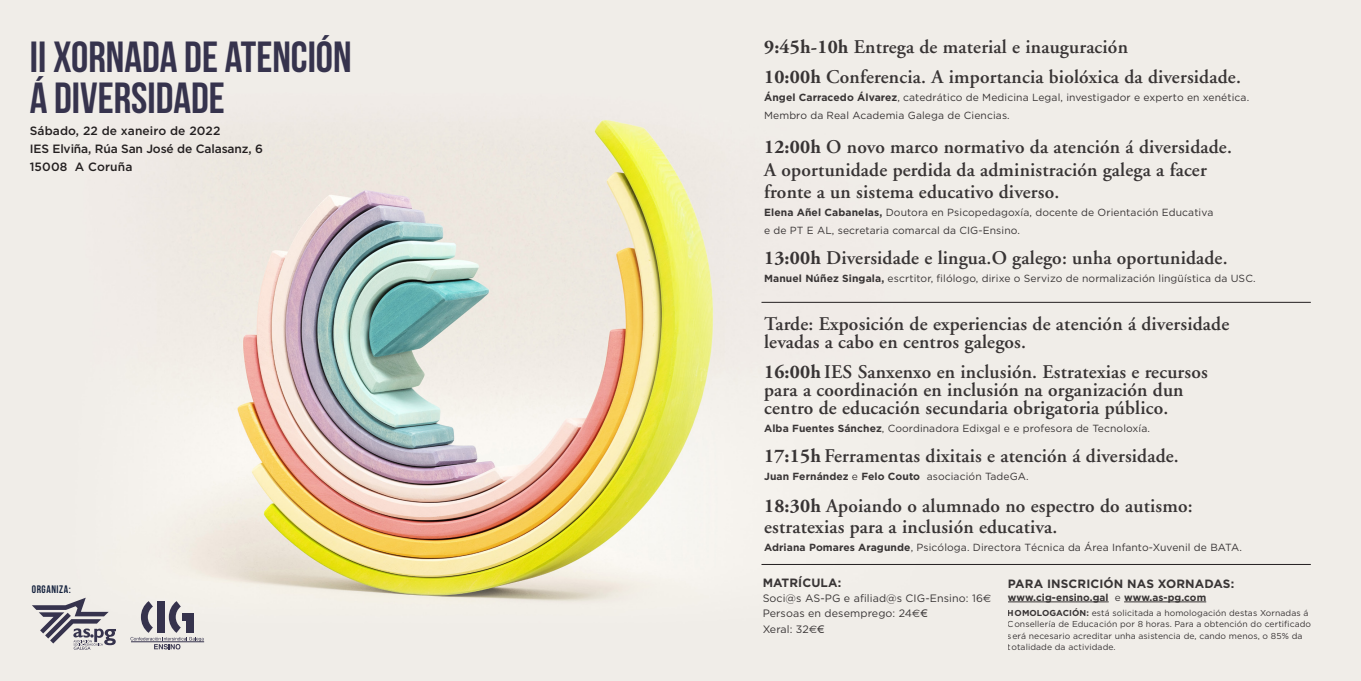
<style>
.page{position:relative;width:1361px;height:681px;background:#fff}
.page>*{position:absolute;margin:0;border:0;box-sizing:border-box;transform-origin:0 0}
.t1{font:43.5px/40.5px "Bebas Neue";color:#36334d}
.t2{font:600 19.35px/18px "Adobe Garamond";letter-spacing:.01em;color:#231f20}
.Normal__Web_1{font:500 12px/18px "Gotham HTF";letter-spacing:-.005em;color:#231f20}
.t3{font:700 12px "Gotham HTF";letter-spacing:.01em;color:#231f20}
.t4{font:10.95px "Bebas Neue";letter-spacing:.05em;color:#14213d}
.t5{font:10.65px/15.3px "Gotham HTF";letter-spacing:.01em;color:#231f20}
.t6{font:10.35px/18px "Gotham HTF";letter-spacing:.01em;color:#231f20}
.t7{font:700 10.35px "Gotham HTF";letter-spacing:.01em;color:#231f20}
.t8{font:700 10.05px "Gotham HTF";letter-spacing:.01em;color:#231f20}
.t9{font:8.55px/11.4px "Gotham HTF";letter-spacing:.01em;color:#231f20}
.s1{font-weight:700}
.s2{font-weight:400}
.s3{font-family:"Euro Sans"}
</style>
<div class="page">
<img style="left:0;top:0;width:1361px;height:680px">
<hr style="left:1008px;top:601px;width:100px;height:1px;background:#231f20">
<hr style="left:1124px;top:601px;width:82px;height:1px;background:#231f20">
<svg style="left:32px;top:597px;width:84px;height:52px"></svg>
<svg style="left:130px;top:601px;width:74px;height:48px"></svg>
<hr style="left:761px;top:564px;width:549px;height:1px;background:#231f20">
<hr style="left:761px;top:302px;width:549px;height:1px;background:#231f20">
<p class="t1" style="left:30px;top:37px;width:323px">II XORNADA DE ATENCIÓN<br>Á DIVERSIDADE</p>
<p class="Normal__Web_1" style="left:30px;top:121px;width:235px">Sábado, 22 de xaneiro de 2022<br>IES Elviña, Rúa San José de Calasanz, 6<br>15008 A Coruña</p>
<p class="t4" style="left:32px;top:582px;width:40px">ORGANIZA:</p>
<p class="t2" style="left:764px;top:32px;width:478px;line-height:30px"><span class="s1">9:45h-10h</span> Entrega de material e inauguración<br><span class="s1">10:00h</span> Conferencia. A importancia biolóxica da diversidade.</p>
<p class="t6" style="left:764px;top:88px;width:486px"><span class="s1">Ángel Carracedo Álvarez</span>, catedrático de Medicina Legal, investigador e experto en xenética.<br>Membro da Real Academia Galega de Ciencias.</p>
<p class="t2" style="left:764px;top:136px;width:469px;line-height:22px"><span class="s1">12:00h</span> O novo marco normativo da atención á diversidade.<br>A oportunidade perdida da administración galega a facer fronte a un sistema educativo diverso.</p>
<p class="t6" style="left:764px;top:203px;width:451px"><span class="s1">Elena Añel Cabanelas,</span> Doutora en Psicopedagoxía, docente de Orientación Educativa e de PT E AL, secretaria comarcal da CIG-Ensino.</p>
<p class="t2" style="left:764px;top:249px;width:465px"><span class="s1">13:00h</span> Diversidade e lingua.O galego: unha oportunidade.</p>
<p class="t6" style="left:764px;top:269px;width:493px"><span class="s1">Manuel Núñez Singala,</span> escrtitor, filólogo, dirixe o Servizo de normalización lingüística da USC.</p>
<p class="t2" style="left:764px;top:315px;width:467px">Tarde: Exposición de experiencias de atención á diversidade levadas a cabo en centros galegos.</p>
<p class="t2" style="left:764px;top:362px;width:445px"><span class="s1">16:00h</span> IES Sanxenxo en inclusión. Estratexias e recursos para a coordinación en inclusión na organización dun centro de educación secundaria obrigatoria público.</p>
<p class="t6" style="left:764px;top:418px;width:387px"><span class="s1">Alba Fuentes Sánchez</span>, Coordinadora Edixgal e e profesora de Tecnoloxía.</p>
<p class="t2" style="left:764px;top:446px;width:416px"><span class="s1">17:15h</span> Ferramentas dixitais e atención á diversidade.</p>
<p class="t7" style="left:764px;top:469px;width:266px">Juan Fernández <span class="s2">e</span> Felo Couto <span class="s2">asociación TadeGA.</span></p>
<p class="t2" style="left:764px;top:496px;width:430px;line-height:20.7px"><span class="s1">18:30h</span> Apoiando o alumnado no espectro do autismo: estratexias para a inclusión educativa.</p>
<p class="t6" style="left:764px;top:538px;width:479px"><span class="s1">Adriana Pomares Aragunde</span>, Psicóloga. Directora Técnica da Área Infanto-Xuvenil de BATA.</p>
<p class="t3" style="left:762px;top:575px;width:80px">MATRÍCULA:</p>
<p class="t5" style="left:762px;top:590px;width:230px">Soci@s AS-PG e afiliad@s CIG-Ensino: 16<span class="s3">€<br></span>Persoas en desemprego: 24<span class="s3">€<br></span>Xeral: 32<span class="s3">€</span></p>
<p class="t3" style="left:1008px;top:576px;width:228px">PARA INSCRICIÓN NAS XORNADAS:</p>
<p class="t8" style="left:1008px;top:591px;width:200px">www.cig-ensino.gal <span class="s2">e</span> www.as-pg.com</p>
<p class="t9" style="left:1008px;top:606px;width:305px"><span class="s1">HOMOLOGACIÓN:</span> está solicitada a homologación destas Xornadas á Consellería de Educación por 8 horas. Para a obtención do certificado será necesario acreditar unha asistencia de, cando menos, o 85% da totalidade da actividade.</p>
</div>
